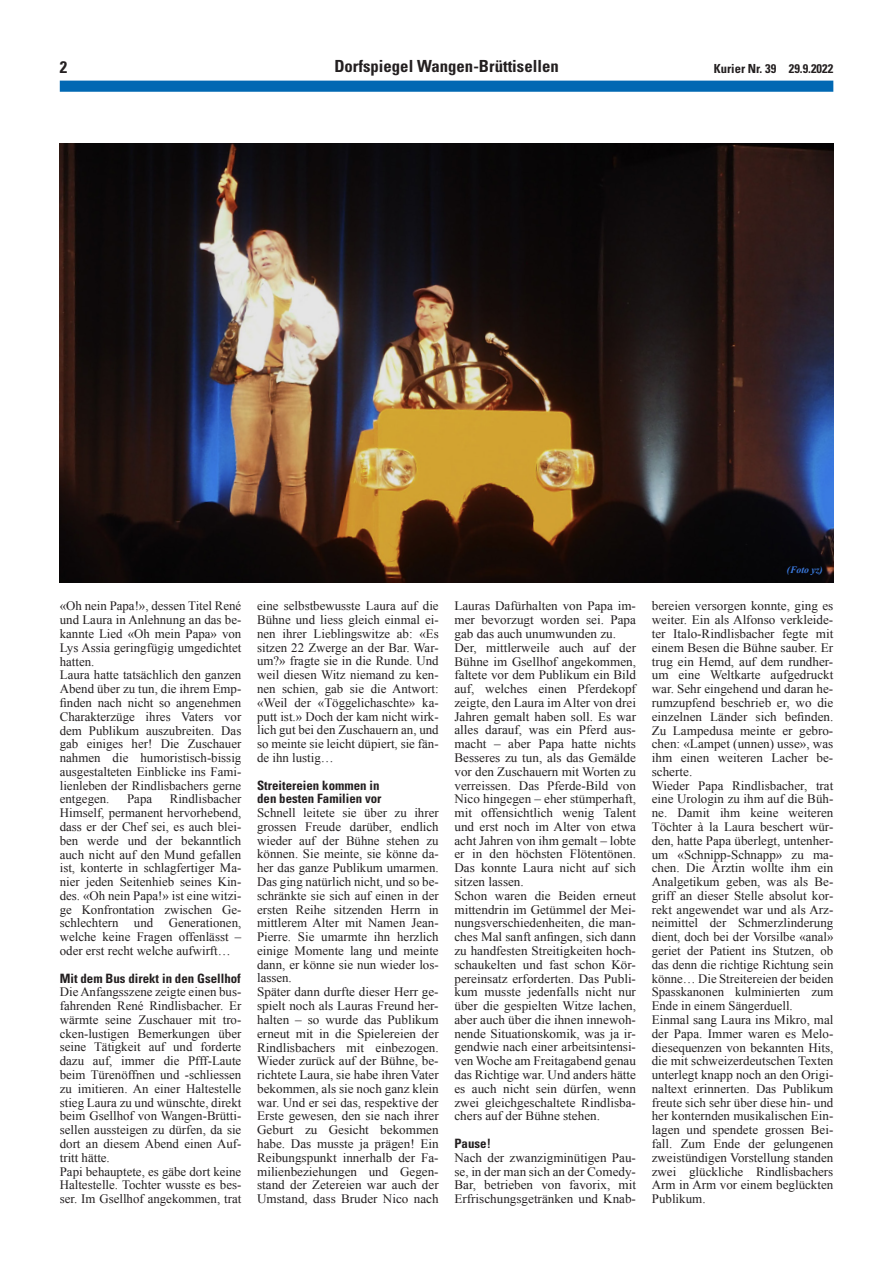
<style>
.page{position:relative;width:893px;height:1263px;background:#fff}
.page>*{position:absolute;margin:0;border:0;box-sizing:border-box;transform-origin:0 0}
.t1{font:700 condensed 16.65px "Univers";color:#231f20}
.t2{font:12.9px/13.8px "Times New Roman";color:#231f20}
.t3{font:700 condensed 12.6px "Univers";color:#231f20}
.t4{font:italic 700 9.75px "Times New Roman";color:#3a7ade}
.s1{font-family:"Univers";font-weight:700;font-stretch:condensed}
</style>
<div class="page">
<div style="left:60px;top:81px;width:773px;height:11px;background:#0168b3"></div>
<img style="left:60px;top:144px;width:773px;height:439px">
<p class="t1" style="left:60px;top:56px;width:9px">2</p>
<p class="t1" style="left:334px;top:56px;width:226px">Dorfspiegel Wangen-Brüttisellen</p>
<p class="t3" style="left:714px;top:60px;width:121px">Kurier Nr. 39 29.9.2022</p>
<p class="t2" style="left:60px;top:599px;width:183px">«Oh nein Papa!», dessen Titel René und Laura in Anlehnung an das be&shy;kannte Lied «Oh mein Papa» von<br>Lys Assia geringfügig umgedichtet hatten.<br>Laura hatte tatsächlich den ganzen<br>Abend über zu tun, die ihrem Emp&shy;finden nach nicht so angenehmen<br>Charakterzüge ihres Vaters vor dem Publikum auszubreiten. Das gab einiges her! Die Zuschauer nahmen die humoristisch-bissig ausgestalteten Einblicke ins Fami&shy;lienleben der Rindlisbachers gerne entgegen.</p>
<p class="t2" style="left:60px;top:792px;width:183px;text-align:justify;text-indent:110px">Rindlisbacher Himself, permanent hervorhebend, dass er der Chef sei, es auch blei&shy;ben werde und der bekanntlich auch nicht auf den Mund gefallen ist, konterte in schlagfertiger Ma&shy;nier jeden Seitenhieb seines Kin&shy;des. «Oh nein Papa!» ist eine witzi&shy;ge Konfrontation zwischen Ge&shy;schlechtern und Generationen, welche keine Fragen offenlässt – oder erst recht welche aufwirft…</p>
<p class="t2" style="left:60px;top:971px;width:183px"><span class="s1">Mit dem Bus direkt in den Gsellhof<br></span>Die Anfangsszene zeigte einen bus&shy;fahrenden René Rindlisbacher. Er wärmte seine Zuschauer mit tro&shy;cken-lustigen Bemerkungen über seine Tätigkeit auf und forderte dazu auf, immer die Pfff-Laute beim Türenöffnen und -schliessen zu imitieren. An einer Haltestelle stieg Laura zu und wünschte, direkt beim Gsellhof von Wangen-Brütti&shy;sellen aussteigen zu dürfen, da sie dort an diesem Abend einen Auf&shy;tritt hätte.<br>Papi behauptete, es gäbe dort keine<br>Haltestelle. Tochter wusste es bes&shy;ser. Im Gsellhof angekommen, trat</p>
<p class="t2" style="left:127px;top:792px;width:27px">Papa</p>
<p class="t2" style="left:257px;top:599px;width:183px;text-align:justify">eine selbstbewusste Laura auf die Bühne und liess gleich einmal ei&shy;nen ihrer Lieblingswitze ab: «Es sitzen 22 Zwerge an der Bar. War&shy;um?» fragte sie in die Runde. Und weil diesen Witz niemand zu ken&shy;nen schien, gab sie die Antwort: «Weil der «Töggelichaschte» ka&shy;putt ist.» Doch der kam nicht wirk&shy;lich gut bei den Zuschauern an, und so meinte sie leicht düpiert, sie fän&shy;de ihn lustig…</p>
<p class="t2" style="left:257px;top:778px;width:183px"><span class="s1">Streitereien kommen in<br>den besten Familien vor<br></span>Schnell leitete sie über zu ihrer grossen Freude darüber, endlich wieder auf der Bühne stehen zu können. Sie meinte, sie könne da&shy;her das ganze Publikum umarmen.<br>Das ging natürlich nicht, und so be&shy;schränkte sie sich auf einen in der ersten Reihe sitzenden Herrn in mittlerem Alter mit Namen Jean-<br>Pierre. Sie umarmte ihn herzlich einige Momente lang und meinte dann, er könne sie nun wieder los&shy;lassen.<br>Später dann durfte dieser Herr ge&shy;spielt noch als Lauras Freund her&shy;halten – so wurde das Publikum erneut mit in die Spielereien der<br>Rindlisbachers mit einbezogen.<br>Wieder zurück auf der Bühne, be&shy;richtete Laura, sie habe ihren Vater bekommen, als sie noch ganz klein war. Und er sei das, respektive der<br>Erste gewesen, den sie nach ihrer<br>Geburt zu Gesicht bekommen habe. Das musste ja prägen! Ein<br>Reibungspunkt innerhalb der Fa&shy;milienbeziehungen und Gegen&shy;stand der Zetereien war auch der<br>Umstand, dass Bruder Nico nach</p>
<p class="t2" style="left:454px;top:599px;width:183px">Lauras Dafürhalten von Papa im&shy;mer bevorzugt worden sei. Papa gab das auch unumwunden zu.<br>Der, mittlerweile auch auf der<br>Bühne im Gsellhof angekommen, faltete vor dem Publikum ein Bild auf, welches einen Pferdekopf zeigte, den Laura im Alter von drei<br>Jahren gemalt haben soll. Es war alles darauf, was ein Pferd aus&shy;macht – aber Papa hatte nichts<br>Besseres zu tun, als das Gemälde vor den Zuschauern mit Worten zu verreissen. Das Pferde-Bild von<br>Nico hingegen – eher stümperhaft, mit offensichtlich wenig Talent und erst noch im Alter von etwa acht Jahren von ihm gemalt – lobte er in den höchsten Flötentönen.<br>Das konnte Laura nicht auf sich sitzen lassen.<br>Schon waren die Beiden erneut mittendrin im Getümmel der Mei&shy;nungsverschiedenheiten, die man&shy;ches Mal sanft anfingen, sich dann zu handfesten Streitigkeiten hoch&shy;schaukelten und fast schon Kör&shy;pereinsatz erforderten. Das Publi&shy;kum musste jedenfalls nicht nur über die gespielten Witze lachen, aber auch über die ihnen innewoh&shy;nende Situationskomik, was ja ir&shy;gendwie nach einer arbeitsintensi&shy;ven Woche am Freitagabend genau das Richtige war. Und anders hätte es auch nicht sein dürfen, wenn zwei gleichgeschaltete Rindlisba&shy;chers auf der Bühne stehen.</p>
<p class="t2" style="left:454px;top:1137px;width:183px"><span class="s1">Pause!<br></span>Nach der zwanzigminütigen Pau&shy;se, in der man sich an der Comedy-<br>Bar, betrieben von favorix, mit<br>Erfrischungsgetränken und Knab-</p>
<p class="t4" style="left:787px;top:563px;width:37px">(Foto yz)</p>
<p class="t2" style="left:652px;top:599px;width:183px">bereien versorgen konnte, ging es weiter. Ein als Alfonso verkleide&shy;ter Italo-Rindlisbacher fegte mit einem Besen die Bühne sauber. Er trug ein Hemd, auf dem rundher&shy;um eine Weltkarte aufgedruckt war. Sehr eingehend und daran he&shy;rumzupfend beschrieb er, wo die einzelnen Länder sich befinden.<br>Zu Lampedusa meinte er gebro&shy;chen: «Lampet (unnen) usse», was ihm einen weiteren Lacher be&shy;scherte.<br>Wieder Papa Rindlisbacher, trat eine Urologin zu ihm auf die Büh&shy;ne. Damit ihm keine weiteren<br>Töchter à la Laura beschert wür&shy;den, hatte Papa überlegt, untenher&shy;um «Schnipp-Schnapp» zu ma&shy;chen. Die Ärztin wollte ihm ein<br>Analgetikum geben, was als Be&shy;griff an dieser Stelle absolut kor&shy;rekt angewendet war und als Arz&shy;neimittel der Schmerzlinderung dient, doch bei der Vorsilbe «anal» geriet der Patient ins Stutzen, ob das denn die richtige Richtung sein könne… Die Streitereien der beiden<br>Spasskanonen kulminierten zum<br>Ende in einem Sängerduell.<br>Einmal sang Laura ins Mikro, mal der Papa. Immer waren es Melo&shy;diesequenzen von bekannten Hits, die mit schweizerdeutschen Texten unterlegt knapp noch an den Origi&shy;naltext erinnerten. Das Publikum freute sich sehr über diese hin- und her konternden musikalischen Ein&shy;lagen und spendete grossen Bei&shy;fall. Zum Ende der gelungenen zweistündigen Vorstellung standen zwei glückliche Rindlisbachers<br>Arm in Arm vor einem beglückten<br>Publikum.</p>
</div>
